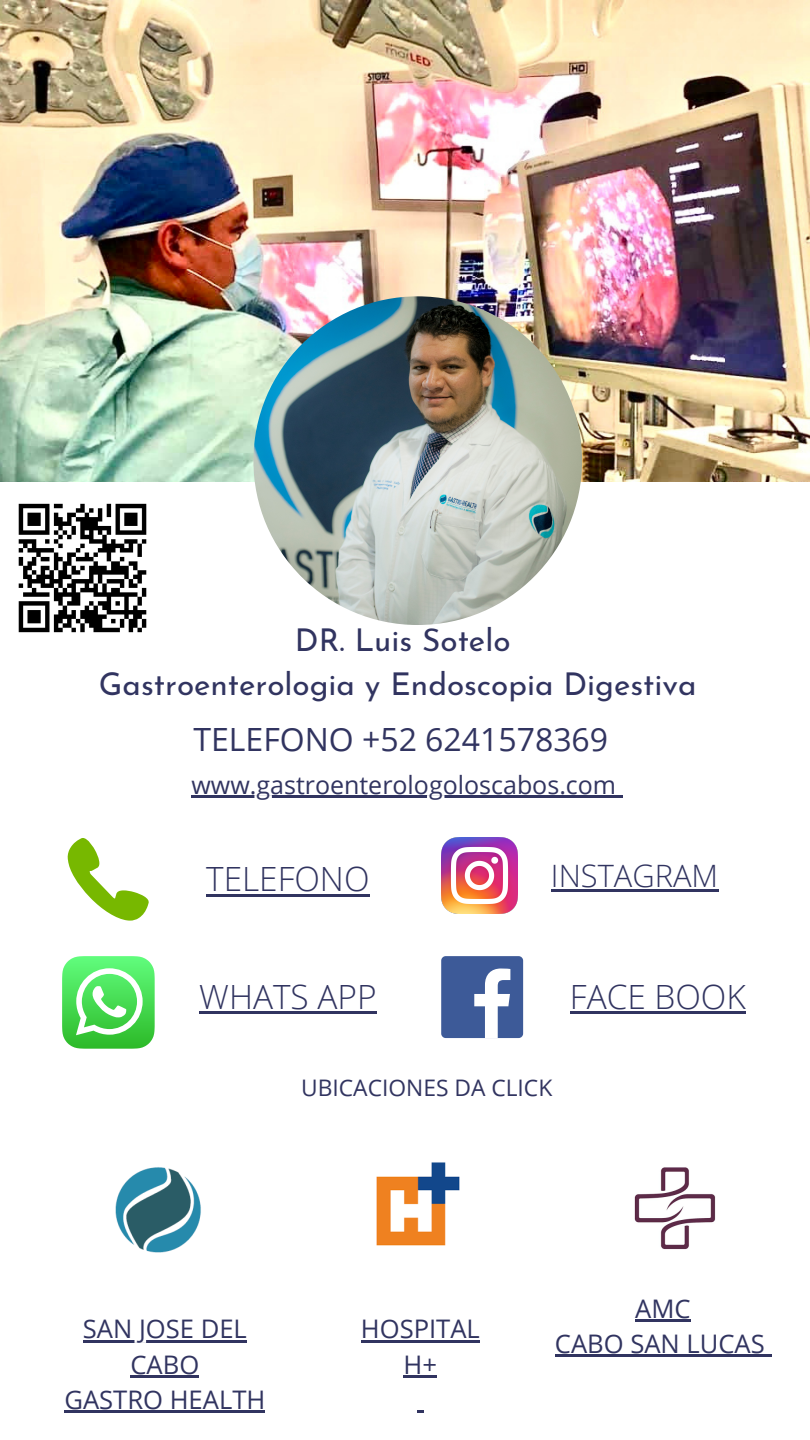
<style>
.page{position:relative;width:810px;height:1440px;background:#fff}
.page>*{position:absolute;margin:0;border:0;box-sizing:border-box;transform-origin:0 0}
.t1{font:300 33.4px "Open Sans";color:#313460}
.t2{font:32px "Open Sans";color:#313460}
.t3{font:31.4px "Josefin Sans";color:#313460}
.t4{font:300 30.8px "Open Sans";color:#313460}
.t5{font:25.6px/35.2px "Open Sans";color:#313460;text-align:center}
.t6{font:25px "Open Sans";color:#313460}
.t7{font:22.8px "Open Sans";color:#313460}
</style>
<div class="page">
<img style="left:0;top:0;width:810px;height:482px">
<img style="left:253px;top:296px;width:329px;height:329px;border-radius:50%">
<img style="left:18px;top:503px;width:129px;height:130px">
<svg style="left:67px;top:838px;width:82px;height:83px"></svg>
<hr style="left:206px;top:894px;width:164px;height:3px;background:#313460">
<svg style="left:62px;top:956px;width:93px;height:93px"></svg>
<hr style="left:199px;top:1011px;width:178px;height:3px;background:#313460">
<img style="left:441px;top:838px;width:76px;height:76px">
<hr style="left:551px;top:889px;width:167px;height:3px;background:#313460">
<div style="left:441px;top:956px;width:82px;height:82px;background:#3d5a98;border-radius:5px"></div>
<svg style="left:474px;top:969px;width:36px;height:69px"></svg>
<hr style="left:570px;top:1011px;width:176px;height:3px;background:#313460">
<img style="left:115px;top:1167px;width:86px;height:85px">
<hr style="left:83px;top:1340px;width:164px;height:2px;background:#313460">
<hr style="left:130px;top:1375px;width:69px;height:2px;background:#313460">
<hr style="left:64px;top:1410px;width:201px;height:3px;background:#313460">
<img style="left:376px;top:1162px;width:84px;height:84px">
<hr style="left:361px;top:1340px;width:119px;height:2px;background:#313460">
<hr style="left:404px;top:1375px;width:33px;height:2px;background:#313460">
<svg style="left:417px;top:1410px;width:7px;height:3px"></svg>
<img style="left:634px;top:1167px;width:82px;height:83px">
<hr style="left:635px;top:1320px;width:56px;height:2px;background:#313460">
<hr style="left:555px;top:1355px;width:210px;height:2px;background:#313460">
<svg style="left:765px;top:1355px;width:6px;height:2px"></svg>
<hr style="left:192px;top:795px;width:424px;height:3px;background:#313460">
<svg style="left:616px;top:795px;width:7px;height:3px"></svg>
<p class="t3" style="left:295px;top:628px;width:217px">DR. Luis Sotelo</p>
<p class="t3" style="left:99px;top:671px;width:599px">Gastroenterologia y Endoscopia Digestiva</p>
<p class="t2" style="left:193px;top:717px;width:416px">TELEFONO +52 6241578369</p>
<p class="t6" style="left:192px;top:767px;width:426px">www.gastroenterologoloscabos.com</p>
<p class="t1" style="left:206px;top:856px;width:165px">TELEFONO</p>
<p class="t1" style="left:199px;top:974px;width:179px">WHATS APP</p>
<p class="t4" style="left:551px;top:854px;width:169px">INSTAGRAM</p>
<p class="t1" style="left:570px;top:974px;width:177px">FACE BOOK</p>
<p class="t7" style="left:301px;top:1072px;width:253px">UBICACIONES DA CLICK</p>
<p class="t5" style="left:83px;top:1311px;width:165px">SAN JOSE DEL<br>CABO</p>
<p class="t5" style="left:64px;top:1381px;width:202px">GASTRO HEALTH</p>
<p class="t5" style="left:361px;top:1311px;width:120px">HOSPITAL<br>H+</p>
<p class="t5" style="left:635px;top:1291px;width:57px">AMC</p>
<p class="t5" style="left:555px;top:1326px;width:211px">CABO SAN LUCAS</p>
</div>
